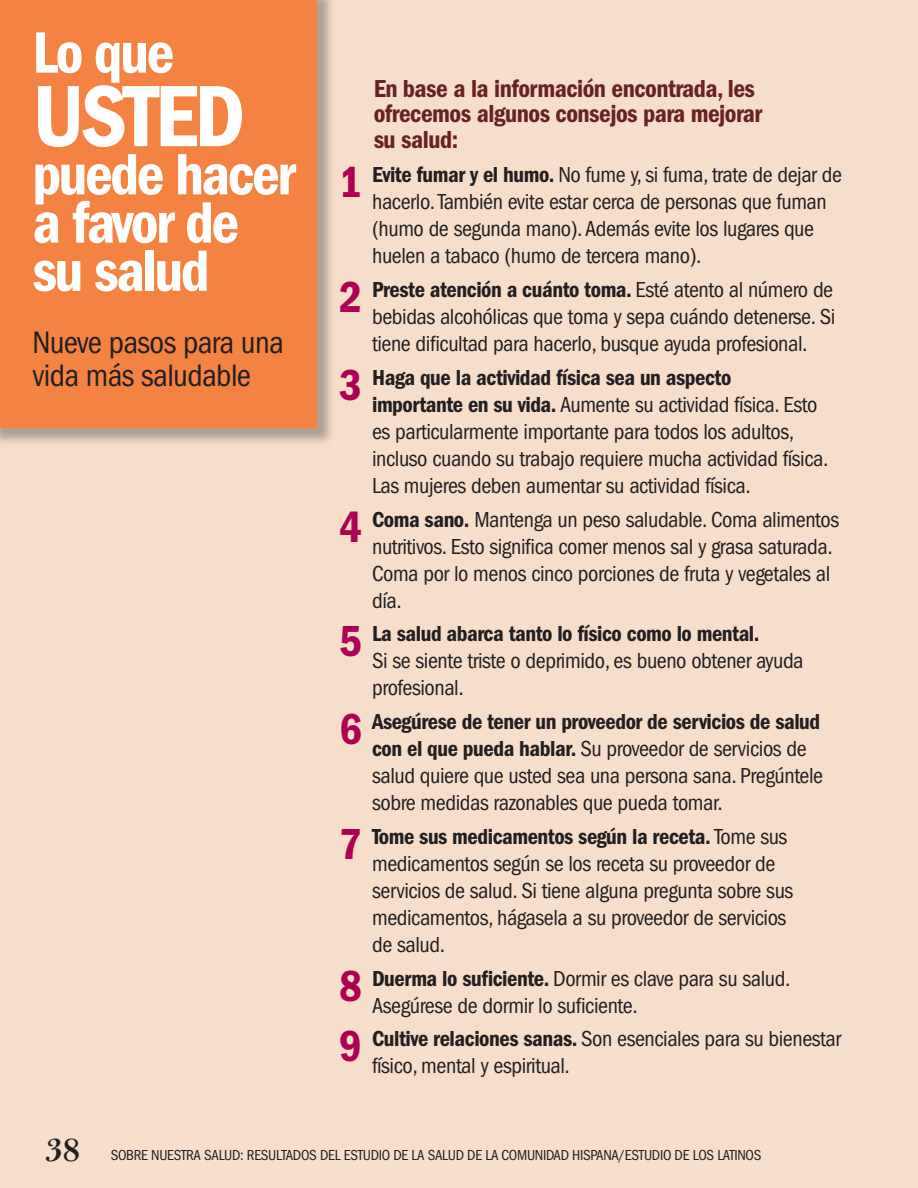
<style>
.page{position:relative;width:918px;height:1188px;background:#f7deca}
.page>*{position:absolute;margin:0;border:0;box-sizing:border-box;transform-origin:0 0}
.t1{font:600 condensed 90px "Franklin Gothic";letter-spacing:-.04em;color:#fff}
.t2{font:600 condensed 60.3px/48.3px "Franklin Gothic";letter-spacing:-.04em;color:#fff}
.t3{font:600 36px "Bulmer";color:#231f20}
.t4{font:condensed 32.1px/33px "Franklin Gothic";letter-spacing:-.02em;color:#231f20}
.t5{font:600 condensed 25.5px/25.5px "Franklin Gothic";letter-spacing:-.02em;color:#692224}
.About_Text{font:condensed 22.5px/27px "Franklin Gothic";letter-spacing:-.02em;color:#231f20}
.t6{font:condensed 15px "Franklin Gothic";letter-spacing:-.02em;color:#231f20}
.s1{font-weight:600;font-size:45px;color:#af0154}
.s2{font-weight:600}
</style>
<div class="page">
<div style="left:0;top:0;width:335px;height:446px;background:#231f20;opacity:.33"></div>
<div style="left:0;top:0;width:316px;height:428px;background:#f48343"></div>
<p class="t2" style="left:32px;top:29px;width:144px">Lo que</p>
<p class="t1" style="left:32px;top:65px;width:214px">USTED</p>
<p class="t2" style="left:32px;top:151px;width:265px">puede hacer a favor de su salud</p>
<p class="t4" style="left:32px;top:326px;width:253px">Nueve pasos para una vida más saludable</p>
<p class="t5" style="left:374px;top:76px;width:390px">En base a la información encontrada, les ofrecemos algunos consejos para mejorar su salud:</p>
<p class="About_Text" style="left:372px;top:162px;width:471px;text-indent:-33px"><span class="s1">1</span> <span class="s2">Evite fumar y el humo.</span> No fume y, si fuma, trate de dejar de hacerlo. También evite estar cerca de personas que fuman (humo de segunda mano). Además evite los lugares que huelen a tabaco (humo de tercera mano).</p>
<p class="About_Text" style="left:372px;top:276px;width:465px;text-align:justify;text-indent:-33px"><span class="s1">2</span> <span class="s2">Preste atención a cuánto toma.</span> Esté atento al número de bebidas alcohólicas que toma y sepa cuándo detenerse. Si tiene dificultad para hacerlo, busque ayuda profesional.</p>
<p class="About_Text" style="left:372px;top:364px;width:458px;text-indent:-33px"><span class="s1">3</span> <span class="s2">Haga que la actividad física sea un aspecto<br>importante en su vida.</span> Aumente su actividad física. Esto es particularmente importante para todos los adultos, incluso cuando su trabajo requiere mucha actividad física.<br>Las mujeres deben aumentar su actividad física.</p>
<p class="About_Text" style="left:372px;top:506px;width:469px;text-indent:-33px"><span class="s1">4</span> <span class="s2">Coma sano.</span> Mantenga un peso saludable. Coma alimentos nutritivos. Esto significa comer menos sal y grasa saturada.<br>Coma por lo menos cinco porciones de fruta y vegetales al día.</p>
<p class="About_Text" style="left:372px;top:621px;width:433px;text-indent:-33px"><span class="s1">5</span> <span class="s2">La salud abarca tanto lo físico como lo mental.<br></span>Si se siente triste o deprimido, es bueno obtener ayuda profesional.</p>
<p class="About_Text" style="left:372px;top:708px;width:453px;text-indent:-33px"><span class="s1">6</span> <span class="s2">Asegúrese de tener un proveedor de servicios de salud con el que pueda hablar.</span> Su proveedor de servicios de salud quiere que usted sea una persona sana. Pregúntele sobre medidas razonables que pueda tomar.</p>
<p class="About_Text" style="left:372px;top:823px;width:423px;text-indent:-33px"><span class="s1">7</span> <span class="s2">Tome sus medicamentos según la receta.</span> Tome sus medicamentos según se los receta su proveedor de servicios de salud. Si tiene alguna pregunta sobre sus medicamentos, hágasela a su proveedor de servicios de salud.</p>
<p class="About_Text" style="left:372px;top:965px;width:420px;text-indent:-33px"><span class="s1">8</span> <span class="s2">Duerma lo suficiente.</span> Dormir es clave para su salud.<br>Asegúrese de dormir lo suficiente.</p>
<p class="About_Text" style="left:372px;top:1026px;width:471px;text-indent:-33px"><span class="s1">9</span> <span class="s2">Cultive relaciones sanas.</span> Son esenciales para su bienestar físico, mental y espiritual.</p>
<h3 class="t3" style="left:45px;top:1130px;width:37px">38</h3>
<p class="t6" style="left:111px;top:1147px;width:652px">SOBRE NUESTRA SALUD: RESULTADOS DEL ESTUDIO DE LA SALUD DE LA COMUNIDAD HISPANA/ESTUDIO DE LOS LATINOS</p>
</div>
